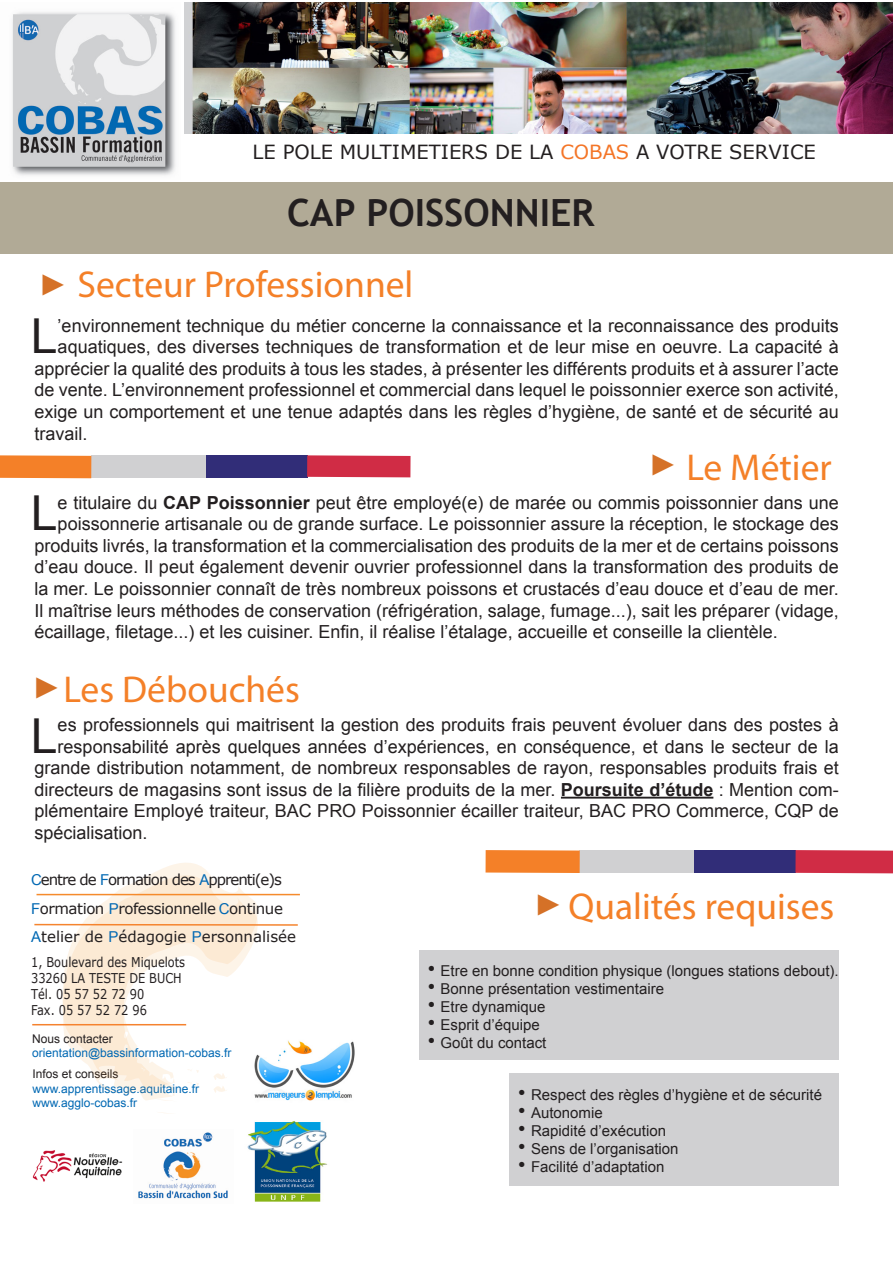
<style>
.page{position:relative;width:893px;height:1263px;background:#fff}
.page>*{position:absolute;margin:0;border:0;box-sizing:border-box;transform-origin:0 0}
.Corps_de_texte{font:48.15px "Arial";color:#231f20}
.Titre{font:37.5px "Myriad Pro";color:#f48028}
.t1{font:700 37.5px "Trebuchet MS";color:#231f20}
.t2{font:30px "Times New Roman";color:#d57127}
.t3{font:19.5px "MS Reference Sans Serif";color:#231f20}
.Corps_de_texte-2{font:18px "Arial";color:#231f20}
.t4{font:15px "Arial";color:#231f20}
.t5{font:15px "Verdana";letter-spacing:-.07em;color:#231f20}
.t6{font:15px "Verdana";letter-spacing:-.03em;color:#231f20}
.t7{font:15px "Verdana";color:#231f20}
.t8{font:13.5px "Verdana";color:#231f20;scale:.84 1}
.t9{font:12px "Arial";color:#0168b3}
.t10{font:12px "Arial";color:#231f20}
.s1{color:#f47527}
.s2{font-weight:700}
.s3{font-family:"Arial";color:#0168b3}
.s4{font-size:21px}
</style>
<div class="page">
<img style="left:138px;top:1132px;width:90px;height:67px">
<img style="left:32px;top:1150px;width:91px;height:32px">
<div style="left:0;top:183px;width:893px;height:71px;background:#b1aa96"></div>
<div style="left:205px;top:455px;width:102px;height:23px;background:#312d78"></div>
<div style="left:91px;top:456px;width:114px;height:22px;background:#d0d0d2"></div>
<svg style="left:307px;top:455px;width:104px;height:22px;background:#d1334b"></svg>
<div style="left:0;top:455px;width:91px;height:23px;background:#f48028"></div>
<div style="left:694px;top:850px;width:102px;height:23px;background:#312d78"></div>
<div style="left:579px;top:850px;width:115px;height:23px;background:#d0d0d2"></div>
<div style="left:795px;top:850px;width:98px;height:23px;background:#d02c45"></div>
<svg style="left:486px;top:850px;width:94px;height:23px;background:#f4832d"></svg>
<hr style="left:561px;top:797px;width:152px;height:1px;background:#231f20">
<div style="left:419px;top:950px;width:420px;height:109px;background:#d0d0d2"></div>
<div style="left:510px;top:1074px;width:329px;height:112px;background:#d0d0d2"></div>
<svg style="left:154px;top:863px;width:54px;height:10px"></svg>
<svg style="left:59px;top:873px;width:204px;height:227px"></svg>
<hr style="left:37px;top:894px;width:263px;height:1px;background:#f58b2c">
<hr style="left:34px;top:924px;width:264px;height:2px;background:#f5842e">
<hr style="left:32px;top:1024px;width:154px;height:1px;background:#f5822e">
<img style="left:249px;top:1034px;width:106px;height:67px">
<img style="left:247px;top:1121px;width:80px;height:81px">
<img style="left:12px;top:12px;width:164px;height:164px">
<img style="left:185px;top:2px;width:708px;height:131px">
<p class="t3" style="left:253px;top:140px;width:565px">LE POLE MULTIMETIERS DE LA <span class="s1">COBAS</span> A VOTRE SERVICE</p>
<p class="t1" style="left:287px;top:190px;width:309px">CAP POISSONNIER</p>
<p class="t2" style="left:39px;top:265px;width:31px">►</p>
<p class="Titre" style="left:77px;top:262px;width:338px">Secteur Professionnel</p>
<p class="Corps_de_texte" style="left:31px;top:305px;width:28px">L</p>
<p class="Corps_de_texte-2" style="left:58px;top:313px;width:783px">’environnement technique du métier concerne la connaissance et la reconnaissance des produits</p>
<p class="Corps_de_texte-2" style="left:58px;top:335px;width:783px">aquatiques, des diverses techniques de transformation et de leur mise en oeuvre. La capacité à</p>
<p class="Corps_de_texte-2" style="left:34px;top:357px;width:806px">apprécier la qualité des produits à tous les stades, à présenter les différents produits et à assurer l’acte</p>
<p class="Corps_de_texte-2" style="left:34px;top:378px;width:806px">de vente. L’environnement professionnel et commercial dans lequel le poissonnier exerce son activité,</p>
<p class="Corps_de_texte-2" style="left:34px;top:400px;width:806px">exige un comportement et une tenue adaptés dans les règles d’hygiène, de santé et de sécurité au</p>
<p class="Corps_de_texte-2" style="left:34px;top:421px;width:55px">travail.</p>
<p class="t2" style="left:648px;top:444px;width:31px">►</p>
<p class="Titre" style="left:686px;top:444px;width:147px">Le Métier</p>
<p class="Corps_de_texte" style="left:31px;top:482px;width:28px">L</p>
<p class="Corps_de_texte-2" style="left:58px;top:490px;width:783px">e titulaire du <span class="s2">CAP Poissonnier</span> peut être employé(e) de marée ou commis poissonnier dans une</p>
<p class="Corps_de_texte-2" style="left:58px;top:512px;width:783px">poissonnerie artisanale ou de grande surface. Le poissonnier assure la réception, le stockage des</p>
<p class="Corps_de_texte-2" style="left:34px;top:534px;width:806px">produits livrés, la transformation et la commercialisation des produits de la mer et de certains poissons</p>
<p class="Corps_de_texte-2" style="left:34px;top:555px;width:806px">d’eau douce. Il peut également devenir ouvrier professionnel dans la transformation des produits de</p>
<p class="Corps_de_texte-2" style="left:34px;top:577px;width:806px">la mer. Le poissonnier connaît de très nombreux poissons et crustacés d’eau douce et d’eau de mer.</p>
<p class="Corps_de_texte-2" style="left:34px;top:598px;width:806px">Il maîtrise leurs méthodes de conservation (réfrigération, salage, fumage...), sait les préparer (vidage,</p>
<p class="Corps_de_texte-2" style="left:34px;top:620px;width:745px">écaillage, filetage...) et les cuisiner. Enfin, il réalise l’étalage, accueille et conseille la clientèle.</p>
<p class="t2" style="left:32px;top:668px;width:31px">►</p>
<p class="Titre" style="left:63px;top:666px;width:238px">Les Débouchés</p>
<p class="Corps_de_texte" style="left:31px;top:704px;width:28px">L</p>
<p class="Corps_de_texte-2" style="left:58px;top:713px;width:783px">es professionnels qui maitrisent la gestion des produits frais peuvent évoluer dans des postes à</p>
<p class="Corps_de_texte-2" style="left:58px;top:734px;width:783px">responsabilité après quelques années d’expériences, en conséquence, et dans le secteur de la</p>
<p class="Corps_de_texte-2" style="left:34px;top:756px;width:806px">grande distribution notamment, de nombreux responsables de rayon, responsables produits frais et</p>
<p class="Corps_de_texte-2" style="left:34px;top:778px;width:806px">directeurs de magasins sont issus de la filière produits de la mer. <span class="s2">Poursuite d’étude</span> : Mention com-</p>
<p class="Corps_de_texte-2" style="left:34px;top:799px;width:806px">plémentaire Employé traiteur, BAC PRO Poissonnier écailler traiteur, BAC PRO Commerce, CQP de</p>
<p class="Corps_de_texte-2" style="left:34px;top:821px;width:115px">spécialisation.</p>
<p class="t5" style="left:31px;top:869px;width:252px"><span class="s3">C</span>entre de <span class="s3">F</span>ormation des <span class="s3">A</span>pprenti(e)s</p>
<p class="t6" style="left:31px;top:898px;width:253px"><span class="s3">F</span>ormation <span class="s3">P</span>rofessionnelle <span class="s3">C</span>ontinue</p>
<p class="t7" style="left:31px;top:926px;width:266px"><span class="s3">A</span>telier de <span class="s3">P</span>édagogie <span class="s3">P</span>ersonnalisée</p>
<p class="t8" style="left:31px;top:952px;width:185px">1, Boulevard des Miquelots</p>
<p class="t8" style="left:31px;top:969px;width:181px">33260 LA TESTE DE BUCH</p>
<p class="t8" style="left:31px;top:985px;width:136px">Tél. 05 57 52 72 90</p>
<p class="t8" style="left:31px;top:1001px;width:139px">Fax. 05 57 52 72 96</p>
<p class="t10" style="left:32px;top:1031px;width:82px">Nous contacter</p>
<p class="t9" style="left:32px;top:1045px;width:201px">orientation@bassinformation-cobas.fr</p>
<p class="t10" style="left:32px;top:1066px;width:88px">Infos et conseils</p>
<p class="t9" style="left:32px;top:1080px;width:168px">www.apprentissage.aquitaine.fr</p>
<p class="t9" style="left:32px;top:1095px;width:106px">www.agglo-cobas.fr</p>
<p class="t2" style="left:534px;top:885px;width:31px">►</p>
<p class="Titre" style="left:569px;top:883px;width:267px">Qualités requises</p>
<p class="t4" style="left:428px;top:961px;width:412px"><span class="s4">•</span> Etre en bonne condition physique (longues stations debout).</p>
<p class="t4" style="left:428px;top:979px;width:238px"><span class="s4">•</span> Bonne présentation vestimentaire</p>
<p class="t4" style="left:428px;top:997px;width:119px"><span class="s4">•</span> Etre dynamique</p>
<p class="t4" style="left:428px;top:1015px;width:113px"><span class="s4">•</span> Esprit d’équipe</p>
<p class="t4" style="left:428px;top:1033px;width:120px"><span class="s4">•</span> Goût du contact</p>
<p class="t4" style="left:518px;top:1084px;width:305px"><span class="s4">•</span> Respect des règles d’hygiène et de sécurité</p>
<p class="t4" style="left:518px;top:1102px;width:86px"><span class="s4">•</span> Autonomie</p>
<p class="t4" style="left:518px;top:1120px;width:149px"><span class="s4">•</span> Rapidité d’exécution</p>
<p class="t4" style="left:518px;top:1138px;width:162px"><span class="s4">•</span> Sens de l’organisation</p>
<p class="t4" style="left:518px;top:1156px;width:148px"><span class="s4">•</span> Facilité d’adaptation</p>
</div>
